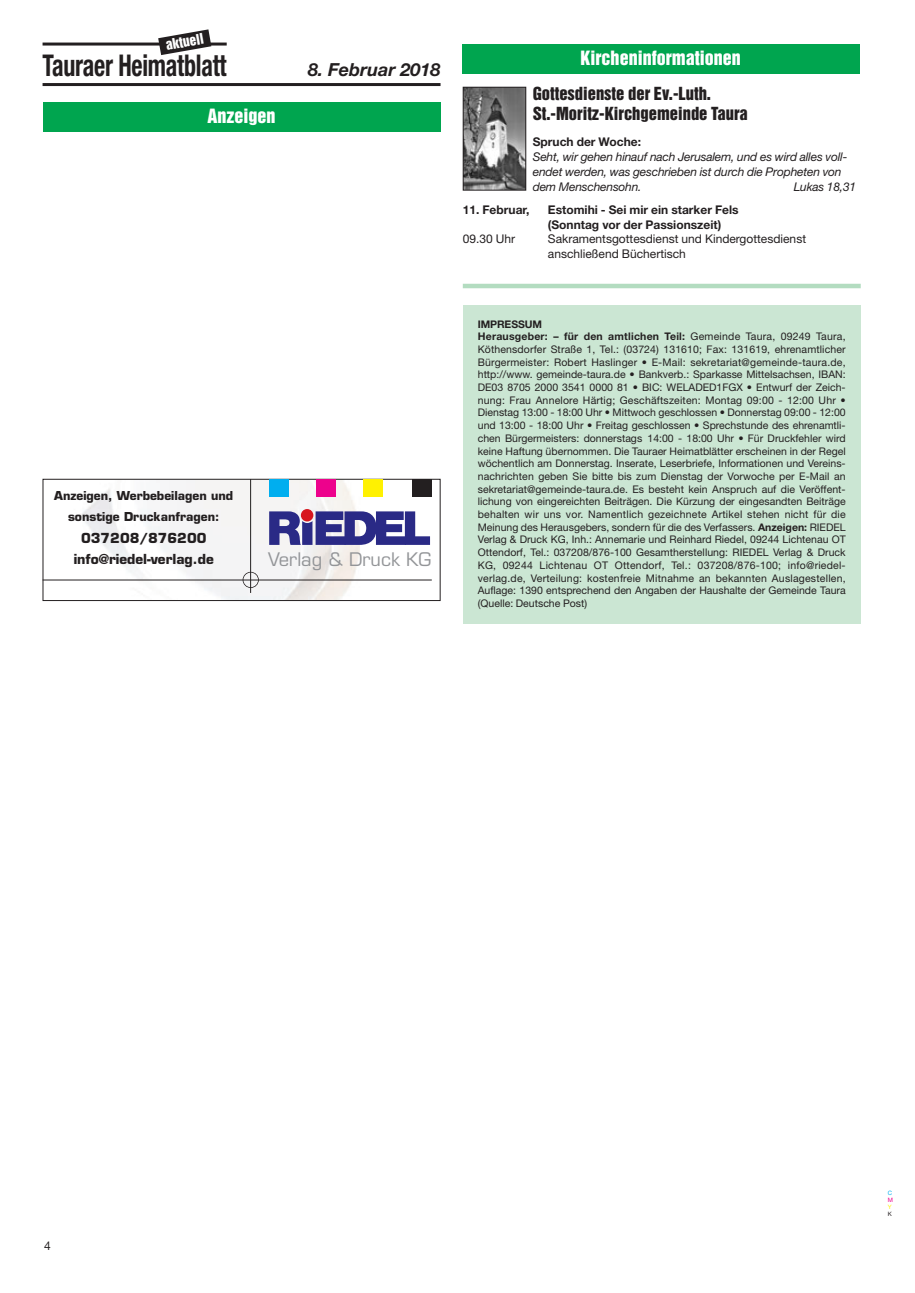
<style>
.page{position:relative;width:915px;height:1293px;background:#fff}
.page>*{position:absolute;margin:0;border:0;box-sizing:border-box;transform-origin:0 0}
.t1{font:700 condensed 30px "Helvetica Neue";letter-spacing:-.01em;color:#231f20;scale:.8 1}
.t2{font:18.3px "Eurostile";color:#939598}
.t3{font:18px "Helvetica Inserat";color:#fff}
.t4{font:italic 700 18px "Helvetica Neue";color:#231f20}
.t5{font:16.5px/20.2px "Helvetica Inserat";color:#231f20}
.t6{font:700 13.5px/21.6px "Eurostile";color:#231f20;text-align:center}
.t7{font:13.5px "Helvetica Inserat";color:#fff}
.t8{font:italic 12px/14.9px "Helvetica Neue";letter-spacing:-.015em;color:#231f20}
.t9{font:700 12px/14.4px "Helvetica Neue";color:#231f20}
.t10{font:12px/14.4px "Helvetica Neue";color:#231f20}
.t11{font:700 12px/21px "Eurostile";color:#231f20;text-align:center}
.t12{font:10.5px/12.8px "Helvetica Neue";color:#231f20}
.t13{font:6px "Helvetica Neue";color:#00aeef}
.t14{font:6px "Helvetica Neue";color:#ed028c}
.t15{font:6px "Helvetica Neue";color:#fff101}
.t16{font:6px "Helvetica Neue";color:#231f20}
.s1{font-weight:700}
</style>
<div class="page">
<hr style="left:43px;top:83px;width:397px;height:3px;background:#231f20">
<hr style="left:43px;top:43px;width:184px;height:3px;background:#231f20">
<svg style="left:158px;top:29px;width:53px;height:26px"></svg>
<div style="left:43px;top:102px;width:397px;height:30px;background:#00a54f"></div>
<div style="left:462px;top:305px;width:398px;height:319px;background:#cbe6d3"></div>
<div style="left:461px;top:44px;width:398px;height:30px;background:#00a54f"></div>
<img style="left:464px;top:89px;width:60px;height:99px">
<div style="left:462px;top:87px;width:64px;height:103px;border:1px solid #231f20"></div>
<img style="left:45px;top:481px;width:353px;height:118px">
<div style="left:43px;top:479px;width:397px;height:122px;border:1px solid #231f20"></div>
<div style="left:268px;top:479px;width:20px;height:17px;background:#00aeef"></div>
<div style="left:315px;top:479px;width:20px;height:17px;background:#ed028c"></div>
<div style="left:363px;top:479px;width:19px;height:17px;background:#fff101"></div>
<div style="left:412px;top:479px;width:19px;height:17px;background:#231f20"></div>
<hr style="left:250px;top:479px;width:1px;height:114px;background:#231f20">
<hr style="left:43px;top:580px;width:388px;height:1px;background:#231f20">
<div style="left:242px;top:572px;width:17px;height:16px;border:2px solid #231f20;border-radius:50%"></div>
<svg style="left:301px;top:509px;width:12px;height:12px"></svg>
<svg style="left:269px;top:511px;width:161px;height:34px"></svg>
<hr style="left:462px;top:284px;width:398px;height:4px;background:#b3dcc0">
<p class="t7" style="left:165px;top:40px;width:40px;rotate:-10deg">aktuell</p>
<h1 class="t1" style="left:43px;top:54px;width:231px">Tauraer Heimatblatt</h1>
<h3 class="t4" style="left:308px;top:63px;width:134px">8. Februar 2018</h3>
<h3 class="t3" style="left:207px;top:109px;width:70px">Anzeigen</h3>
<h3 class="t3" style="left:580px;top:51px;width:162px">Kircheninformationen</h3>
<h3 class="t5" style="left:532px;top:84px;width:216px">Gottesdienste der Ev.-Luth.<br>St.-Moritz-Kirchgemeinde Taura</h3>
<p class="t9" style="left:532px;top:136px;width:110px">Spruch der Woche:</p>
<p class="t8" style="left:532px;top:150px;width:316px">Seht, wir gehen hinauf nach Jerusalem, und es wird alles voll&shy;endet werden, was geschrieben ist durch die Propheten von dem Menschensohn.</p>
<p class="t8" style="left:793px;top:180px;width:64px">Lukas 18,31</p>
<p class="t9" style="left:462px;top:204px;width:68px">11. Februar,</p>
<p class="t9" style="left:547px;top:204px;width:192px">Estomihi - Sei mir ein starker Fels (Sonntag vor der Passionszeit)</p>
<p class="t10" style="left:462px;top:233px;width:54px">09.30 Uhr</p>
<p class="t10" style="left:547px;top:233px;width:259px">Sakramentsgottesdienst und Kindergottesdienst anschließend Büchertisch</p>
<p class="t11" style="left:54px;top:486px;width:180px">Anzeigen, Werbebeilagen und sonstige Druckanfragen:</p>
<p class="t6" style="left:74px;top:528px;width:141px">037208/876200 info@riedel-verlag.de</p>
<h2 class="t2" style="left:268px;top:552px;width:164px">Verlag &amp; Druck KG</h2>
<p class="t12" style="left:477px;top:318px;width:369px"><span class="s1">IMPRESSUM<br>Herausgeber: – für den amtlichen Teil:</span> Gemeinde Taura, 09249 Taura, Köthensdorfer Straße 1, Tel.: (03724) 131610; Fax: 131619, ehrenamtlicher Bürgermeister: Robert Haslinger • E-Mail: sekretariat@gemeinde-taura.de, http://www. gemeinde-taura.de • Bankverb.: Sparkasse Mittelsachsen, IBAN:<br>DE03 8705 2000 3541 0000 81 • BIC: WELADED1FGX • Entwurf der Zeich&shy;nung: Frau Annelore Härtig; Geschäftszeiten: Montag 09:00 - 12:00 Uhr • Dienstag 13:00 - 18:00 Uhr • Mittwoch geschlossen • Donnerstag 09:00 - 12:00 und 13:00 - 18:00 Uhr • Freitag geschlossen • Sprechstunde des ehrenamtli&shy;chen Bürgermeisters: donnerstags 14:00 - 18:00 Uhr • Für Druckfehler wird keine Haftung übernommen. Die Tauraer Heimatblätter erscheinen in der Regel wöchentlich am Donnerstag. Inserate, Leserbriefe, Informationen und Vereins&shy;nachrichten geben Sie bitte bis zum Dienstag der Vorwoche per E-Mail an sekretariat@gemeinde-taura.de. Es besteht kein Anspruch auf die Veröffent - lichung von eingereichten Beiträgen. Die Kürzung der eingesandten Beiträge behalten wir uns vor. Namentlich gezeichnete Artikel stehen nicht für die Meinung des Herausgebers, sondern für die des Verfassers. <span class="s1">Anzeigen:</span> RIEDEL Verlag &amp; Druck KG, Inh.: Annemarie und Reinhard Riedel, 09244 Lichtenau OT Ottendorf, Tel.: 037208/876-100 Gesamt herstellung: RIEDEL Verlag &amp; Druck KG, 09244 Lichtenau OT Ottendorf, Tel.: 037208/876-100; info@riedel&shy;verlag.de, Verteilung: kostenfreie Mitnahme an bekannten Auslagestellen, Auflage: 1390 entsprechend den Angaben der Haushalte der Gemeinde Taura (Quelle: Deutsche Post)</p>
<p class="t10" style="left:44px;top:1239px;width:8px">4</p>
<p class="t13" style="left:887px;top:1190px;width:6px">C</p>
<p class="t14" style="left:887px;top:1197px;width:7px">M</p>
<p class="t15" style="left:887px;top:1204px;width:5px">Y</p>
<p class="t16" style="left:887px;top:1211px;width:6px">K</p>
</div>
